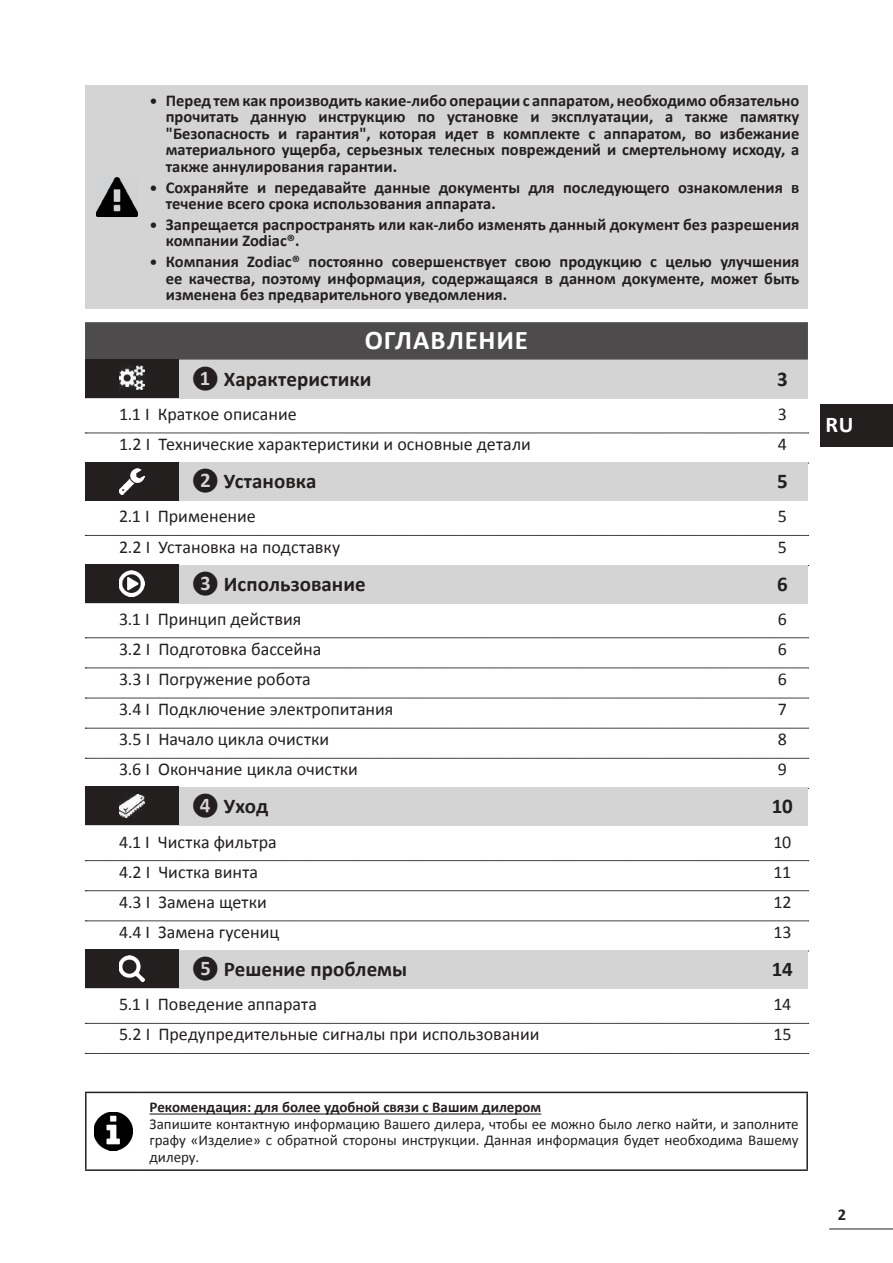
<style>
.page{position:relative;width:893px;height:1263px;background:#fff}
.page>*{position:absolute;margin:0;border:0;box-sizing:border-box;transform-origin:0 0}
.t1{font:700 27px "Calibri";letter-spacing:.03em;color:#fff}
.t2{font:700 22.5px "Calibri";color:#fff}
.t3{font:700 21px "Calibri";color:#241f1f}
.t4{font:18px "Calibri";color:#241f1f}
.t5{font:700 16.5px/16.5px "Calibri";color:#241f1f;text-align:justify}
.t6{font:15px/16.5px "Calibri";color:#241f1f;text-align:justify}
.t7{font:700 15px "Calibri";color:#241f1f}
.s1{font-size:15px}
</style>
<div class="page">
<hr style="left:829px;top:1228px;width:64px;height:1px;background:#241f1f">
<div style="left:85px;top:322px;width:723px;height:38px;background:#4e4b4c"></div>
<div style="left:85px;top:360px;width:723px;height:38px;background:#d5d4d5"></div>
<svg style="left:85px;top:433px;width:724px;height:1px"></svg>
<div style="left:85px;top:463px;width:723px;height:38px;background:#d5d4d5"></div>
<svg style="left:85px;top:535px;width:724px;height:1px"></svg>
<div style="left:85px;top:565px;width:723px;height:38px;background:#d5d4d5"></div>
<svg style="left:85px;top:637px;width:724px;height:1px"></svg>
<svg style="left:85px;top:668px;width:724px;height:1px"></svg>
<svg style="left:85px;top:698px;width:724px;height:1px"></svg>
<svg style="left:85px;top:728px;width:724px;height:1px"></svg>
<svg style="left:85px;top:758px;width:724px;height:1px"></svg>
<div style="left:85px;top:788px;width:723px;height:38px;background:#d5d4d5"></div>
<svg style="left:85px;top:860px;width:724px;height:1px"></svg>
<svg style="left:85px;top:890px;width:724px;height:1px"></svg>
<svg style="left:85px;top:921px;width:724px;height:1px"></svg>
<div style="left:85px;top:950px;width:723px;height:39px;background:#d5d4d5"></div>
<svg style="left:85px;top:1023px;width:724px;height:1px"></svg>
<svg style="left:85px;top:1053px;width:724px;height:1px"></svg>
<div style="left:85px;top:85px;width:64px;height:224px;background:#d5d4d5"></div>
<div style="left:149px;top:85px;width:659px;height:224px;background:#d5d4d5"></div>
<img style="left:96px;top:178px;width:42px;height:38px">
<hr style="left:85px;top:1092px;width:56px;height:1px;background:#241f1f">
<hr style="left:85px;top:1093px;width:2px;height:76px;background:#241f1f">
<hr style="left:141px;top:1092px;width:667px;height:1px;background:#241f1f">
<hr style="left:806px;top:1093px;width:2px;height:76px;background:#241f1f">
<hr style="left:85px;top:1169px;width:56px;height:2px;background:#241f1f">
<hr style="left:141px;top:1169px;width:667px;height:2px;background:#241f1f">
<img style="left:94px;top:1112px;width:39px;height:38px">
<hr style="left:150px;top:1113px;width:391px;height:1px;background:#241f1f">
<div style="left:85px;top:359px;width:94px;height:39px;background:#241f1f"></div>
<img style="left:119px;top:366px;width:26px;height:23px">
<div style="left:85px;top:462px;width:94px;height:39px;background:#241f1f"></div>
<img style="left:119px;top:469px;width:26px;height:25px">
<div style="left:85px;top:564px;width:94px;height:39px;background:#241f1f"></div>
<img style="left:119px;top:571px;width:26px;height:25px">
<div style="left:85px;top:949px;width:94px;height:39px;background:#241f1f"></div>
<img style="left:119px;top:956px;width:26px;height:25px">
<div style="left:85px;top:787px;width:94px;height:38px;background:#241f1f"></div>
<img style="left:119px;top:794px;width:26px;height:23px">
<div style="left:821px;top:404px;width:72px;height:42px;background:#241f1f"></div>
<p class="t5" style="left:166px;top:92px;width:635px;text-indent:-16px"><span class="s1">•</span> Перед тем как производить какие-либо операции с аппаратом, необходимо обязательно прочитать данную инструкцию по установке и эксплуатации, а также памятку "Безопасность и гарантия", которая идет в комплекте с аппаратом, во избежание материального ущерба, серьезных телесных повреждений и смертельному исходу, а также аннулирования гарантии.</p>
<p class="t5" style="left:166px;top:179px;width:635px;text-indent:-16px"><span class="s1">•</span> Сохраняйте и передавайте данные документы для последующего ознакомления в течение всего срока использования аппарата.</p>
<p class="t5" style="left:166px;top:216px;width:635px;text-indent:-16px"><span class="s1">•</span> Запрещается распространять или как-либо изменять данный документ без разрешения компании Zodiac®.</p>
<p class="t5" style="left:166px;top:253px;width:635px;text-indent:-16px"><span class="s1">•</span> Компания Zodiac® постоянно совершенствует свою продукцию с целью улучшения ее качества, поэтому информация, содержащаяся в данном документе, может быть изменена без предварительного уведомления.</p>
<h1 class="t1" style="left:365px;top:323px;width:165px">ОГЛАВЛЕНИЕ</h1>
<p class="t3" style="left:191px;top:365px;width:182px">❶ Характеристики</p>
<p class="t3" style="left:777px;top:365px;width:12px">3</p>
<p class="t4" style="left:119px;top:403px;width:179px">1.1 I Краткое описание</p>
<p class="t4" style="left:778px;top:403px;width:11px">3</p>
<p class="t4" style="left:119px;top:433px;width:413px">1.2 I Технические характеристики и основные детали</p>
<p class="t4" style="left:778px;top:433px;width:11px">4</p>
<p class="t3" style="left:191px;top:468px;width:127px">❷ Установка</p>
<p class="t3" style="left:777px;top:468px;width:12px">5</p>
<p class="t4" style="left:119px;top:505px;width:138px">2.1 I Применение</p>
<p class="t4" style="left:778px;top:505px;width:11px">5</p>
<p class="t4" style="left:119px;top:535px;width:223px">2.2 I Установка на подставку</p>
<p class="t4" style="left:778px;top:535px;width:11px">5</p>
<p class="t3" style="left:191px;top:570px;width:176px">❸ Использование</p>
<p class="t3" style="left:777px;top:570px;width:12px">6</p>
<p class="t4" style="left:119px;top:607px;width:184px">3.1 I Принцип действия</p>
<p class="t4" style="left:778px;top:607px;width:11px">6</p>
<p class="t4" style="left:119px;top:638px;width:204px">3.2 I Подготовка бассейна</p>
<p class="t4" style="left:778px;top:638px;width:11px">6</p>
<p class="t4" style="left:119px;top:668px;width:193px">3.3 I Погружение робота</p>
<p class="t4" style="left:778px;top:668px;width:11px">6</p>
<p class="t4" style="left:119px;top:698px;width:276px">3.4 I Подключение электропитания</p>
<p class="t4" style="left:778px;top:698px;width:11px">7</p>
<p class="t4" style="left:119px;top:728px;width:212px">3.5 I Начало цикла очистки</p>
<p class="t4" style="left:778px;top:728px;width:11px">8</p>
<p class="t4" style="left:119px;top:758px;width:240px">3.6 I Окончание цикла очистки</p>
<p class="t4" style="left:778px;top:758px;width:11px">9</p>
<p class="t3" style="left:191px;top:793px;width:79px">❹ Уход</p>
<p class="t3" style="left:772px;top:793px;width:22px">10</p>
<p class="t4" style="left:119px;top:830px;width:159px">4.1 I Чистка фильтра</p>
<p class="t4" style="left:773px;top:830px;width:19px">10</p>
<p class="t4" style="left:119px;top:860px;width:141px">4.2 I Чистка винта</p>
<p class="t4" style="left:773px;top:860px;width:19px">11</p>
<p class="t4" style="left:119px;top:890px;width:149px">4.3 I Замена щетки</p>
<p class="t4" style="left:773px;top:890px;width:20px">12</p>
<p class="t4" style="left:119px;top:921px;width:162px">4.4 I Замена гусениц</p>
<p class="t4" style="left:773px;top:921px;width:20px">13</p>
<p class="t3" style="left:191px;top:956px;width:217px">❺ Решение проблемы</p>
<p class="t3" style="left:772px;top:956px;width:22px">14</p>
<p class="t4" style="left:119px;top:993px;width:200px">5.1 I Поведение аппарата</p>
<p class="t4" style="left:773px;top:993px;width:19px">14</p>
<p class="t4" style="left:119px;top:1023px;width:422px">5.2 I Предупредительные сигналы при использовании</p>
<p class="t4" style="left:773px;top:1023px;width:20px">15</p>
<p class="t7" style="left:150px;top:1097px;width:393px">Рекомендация: для более удобной связи с Вашим дилером</p>
<p class="t6" style="left:150px;top:1115px;width:651px">Запишите контактную информацию Вашего дилера, чтобы ее можно было легко найти, и заполните графу «Изделие» с обратной стороны инструкции. Данная информация будет необходима Вашему дилеру.</p>
<h2 class="t2" style="left:825px;top:410px;width:30px">RU</h2>
<p class="t5" style="left:838px;top:1207px;width:10px">2</p>
</div>
